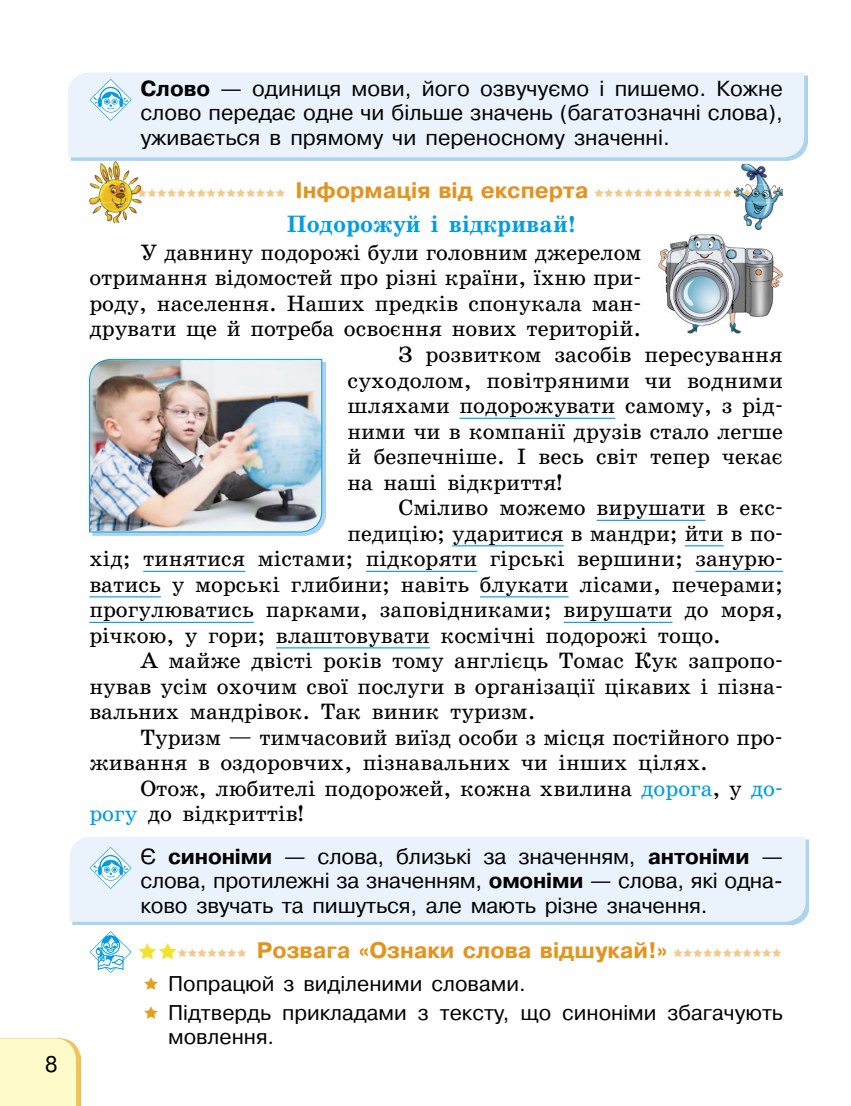
<style>
.page{position:relative;width:851px;height:1106px;background:#fff}
.page>*{position:absolute;margin:0;border:0;box-sizing:border-box;transform-origin:0 0}
.t1{font:700 24px "School Book C";color:#009de1}
.t2{font:22.5px "School Book C";color:#000}
.t3{font:700 22.5px "Pragmatica C";color:#e3941e}
.t4{font:22.5px "Pragmatica C";color:#000}
.t5{font:21.75px/24.8px "Pragmatica C";letter-spacing:-.005em;color:#000;text-align:justify}
.t6{font:21.3px/28.5px "Pragmatica C";color:#000}
.s1{font-weight:700}
.s2{color:#009de1}
</style>
<div class="page">
<img style="left:71px;top:75px;width:736px;height:85px">
<div style="left:68px;top:72px;width:736px;height:85px;background:#eaf3fb"></div>
<img style="left:72px;top:839px;width:736px;height:86px">
<div style="left:70px;top:837px;width:735px;height:84px;background:#eaf3fb"></div>
<img style="left:76px;top:1045px;width:4px;height:61px">
<div style="left:0;top:1038px;width:76px;height:68px;background:#fefac9"></div>
<svg style="left:90px;top:79px;width:41px;height:41px"></svg>
<img style="left:92px;top:362px;width:233px;height:173px">
<img style="left:89px;top:359px;width:233px;height:173px">
<svg style="left:90px;top:847px;width:41px;height:41px"></svg>
<hr style="left:459px;top:418px;width:156px;height:1px;background:#009de1">
<hr style="left:596px;top:520px;width:109px;height:1px;background:#009de1">
<hr style="left:452px;top:545px;width:111px;height:1px;background:#009de1">
<hr style="left:684px;top:545px;width:39px;height:1px;background:#009de1">
<hr style="left:143px;top:571px;width:102px;height:1px;background:#009de1">
<hr style="left:366px;top:571px;width:111px;height:1px;background:#009de1">
<hr style="left:695px;top:571px;width:87px;height:1px;background:#009de1">
<hr style="left:89px;top:596px;width:72px;height:1px;background:#009de1">
<hr style="left:480px;top:596px;width:88px;height:1px;background:#009de1">
<hr style="left:89px;top:622px;width:165px;height:1px;background:#009de1">
<hr style="left:563px;top:622px;width:109px;height:1px;background:#009de1">
<hr style="left:276px;top:647px;width:154px;height:1px;background:#009de1">
<img style="left:89px;top:161px;width:52px;height:62px">
<img style="left:89px;top:184px;width:52px;height:18px">
<img style="left:741px;top:164px;width:35px;height:62px">
<img style="left:736px;top:184px;width:46px;height:18px">
<img style="left:734px;top:197px;width:47px;height:1px">
<svg style="left:90px;top:931px;width:41px;height:41px"></svg>
<img style="left:658px;top:226px;width:124px;height:108px">
<svg style="left:137px;top:188px;width:5px;height:9px"></svg>
<svg style="left:734px;top:188px;width:47px;height:9px"></svg>
<p class="t4" style="left:45px;top:1052px;width:15px">8</p>
<p class="t5" style="left:140px;top:76px;width:644px"><span class="s1">Слово</span> — одиниця мови, його озвучуємо і пишемо. Кожне слово передає одне чи більше значень (багатозначні слова), уживається в прямому чи переносному значенні.</p>
<p class="t3" style="left:295px;top:178px;width:294px">Інформація від експерта</p>
<p class="t1" style="left:287px;top:211px;width:291px">Подорожуй і відкривай!</p>
<p class="t2" style="left:140px;top:240px;width:502px">У давнину подорожі були головним джерелом</p>
<p class="t2" style="left:89px;top:266px;width:553px">отримання відомостей про різні країни, їхню при-</p>
<p class="t2" style="left:89px;top:291px;width:553px">роду, населення. Наших предків спонукала ман-</p>
<p class="t2" style="left:89px;top:317px;width:553px">друвати ще й потреба освоєння нових територій.</p>
<p class="t2" style="left:398px;top:342px;width:385px">З розвитком засобів пересування</p>
<p class="t2" style="left:347px;top:368px;width:437px">суходолом, повітряними чи водними</p>
<p class="t2" style="left:347px;top:393px;width:437px">шляхами подорожувати самому, з рід-</p>
<p class="t2" style="left:347px;top:419px;width:437px">ними чи в компанії друзів стало легше</p>
<p class="t2" style="left:347px;top:444px;width:437px">й безпечніше. І весь світ тепер чекає</p>
<p class="t2" style="left:347px;top:470px;width:216px">на наші відкриття!</p>
<p class="t2" style="left:398px;top:495px;width:386px">Сміливо можемо вирушати в екс-</p>
<p class="t2" style="left:347px;top:521px;width:437px">педицію; ударитися в мандри; йти в по-</p>
<p class="t2" style="left:89px;top:546px;width:695px">хід; тинятися містами; підкоряти гірські вершини; занурю-</p>
<p class="t2" style="left:89px;top:572px;width:695px">ватись у морські глибини; навіть блукати лісами, печерами;</p>
<p class="t2" style="left:89px;top:597px;width:695px">прогулюватись парками, заповідниками; вирушати до моря,</p>
<p class="t2" style="left:89px;top:623px;width:633px">річкою, у гори; влаштовувати космічні подорожі тощо.</p>
<p class="t2" style="left:140px;top:648px;width:644px">А майже двісті років тому англієць Томас Кук запропо-</p>
<p class="t2" style="left:89px;top:674px;width:695px">нував усім охочим свої послуги в організації цікавих і пізна-</p>
<p class="t2" style="left:89px;top:699px;width:447px">вальних мандрівок. Так виник туризм.</p>
<p class="t2" style="left:140px;top:725px;width:643px">Туризм — тимчасовий виїзд особи з місця постійного про-</p>
<p class="t2" style="left:89px;top:750px;width:620px">живання в оздоровчих, пізнавальних чи інших цілях.</p>
<p class="t2" style="left:140px;top:776px;width:644px">Отож, любителі подорожей, кожна хвилина <span class="s2">дорога</span>, у <span class="s2">до-</span></p>
<p class="t2" style="left:89px;top:801px;width:216px"><span class="s2">рогу</span> до відкриттів!</p>
<p class="t5" style="left:140px;top:844px;width:644px">Є <span class="s1">синоніми</span> — слова, близькі за значенням, <span class="s1">антоніми</span> — слова, протилежні за значенням, <span class="s1">омоніми</span> — слова, які одна&shy;ково звучать та пишуться, але мають різне значення.</p>
<p class="t3" style="left:257px;top:938px;width:412px">Розвага «Ознаки слова відшукай!»</p>
<p class="t6" style="left:168px;top:969px;width:616px">Попрацюй з виділеними словами.<br>Підтвердь прикладами з тексту, що синоніми збагачують</p>
<p class="t6" style="left:168px;top:1022px;width:108px">мовлення.</p>
</div>
